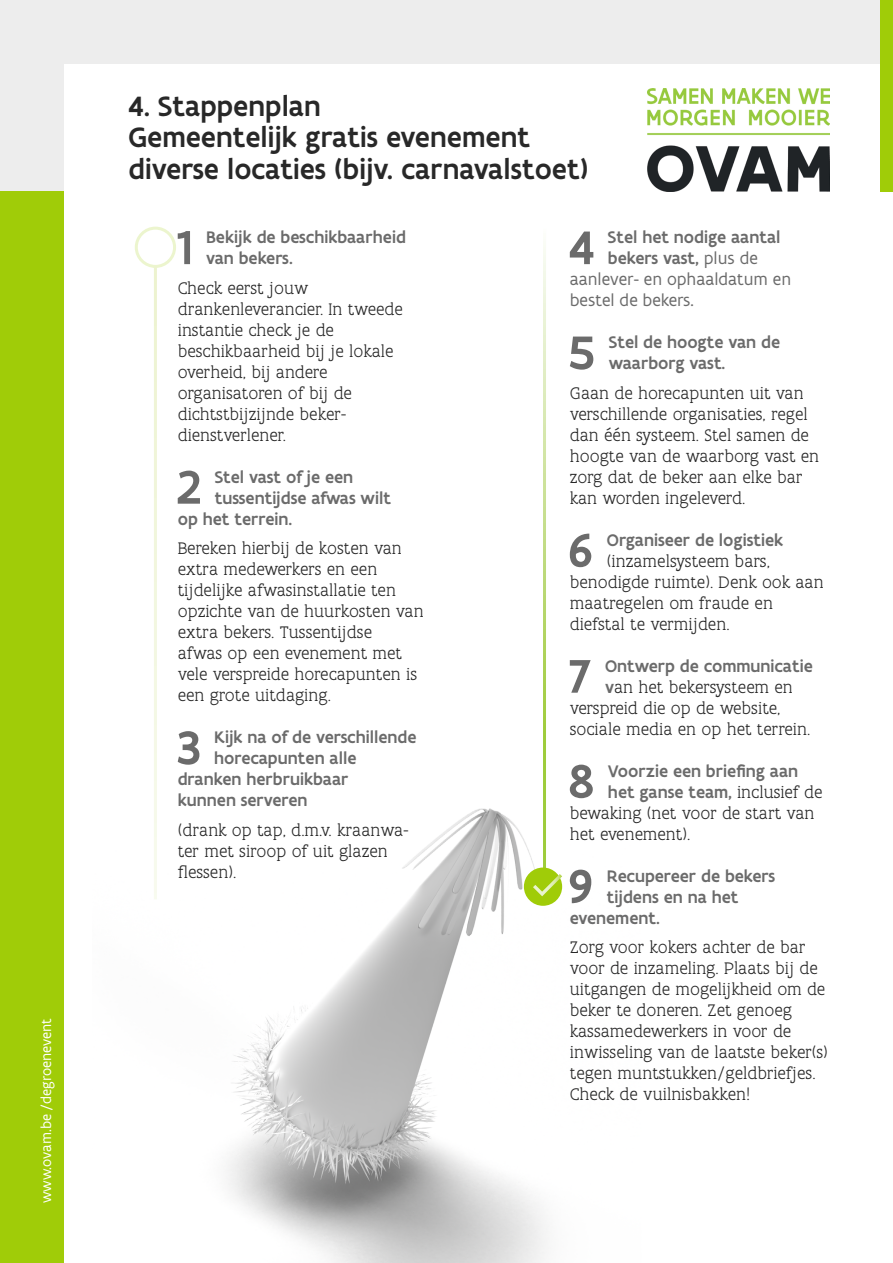
<style>
.page{position:relative;width:893px;height:1263px;background:#ededed}
.page>*{position:absolute;margin:0;border:0;box-sizing:border-box;transform-origin:0 0}
.t1{font:500 50.7px "Flanders Art Sans";color:#6b6b6b}
.t2{font:500 30px/31.5px "Flanders Art Sans";color:#282828}
.t3{font:300 18px/21px "Flanders Art Serif";color:#282828}
.t4{font:500 18px/21px "Flanders Art Sans";color:#6b6b6b}
.t5{font:18px "Flanders Art Sans";color:#6b6b6b}
.t6{font:15px "Flanders Art Sans";color:#fff}
.s1{font-weight:400}
.s2{font-family:"Flanders Art Sans";font-weight:500;color:#6b6b6b}
.s3{font-family:"Flanders Art Serif";font-weight:300;color:#282828}
</style>
<div class="page">
<div style="left:64px;top:64px;width:829px;height:1199px;background:#fff"></div>
<img style="left:647px;top:88px;width:182px;height:103px">
<div style="left:880px;top:0;width:13px;height:191px;background:#a0cc08"></div>
<img style="left:227px;top:808px;width:336px;height:455px">
<div style="left:0;top:191px;width:64px;height:1072px;background:#a0cc08"></div>
<hr style="left:543px;top:228px;width:3px;height:652px;background:#fff">
<div style="left:135px;top:227px;width:41px;height:41px;border:3px solid #ecf5ce;border-radius:50%"></div>
<hr style="left:154px;top:266px;width:3px;height:633px;background:#fff">
<div style="left:524px;top:867px;width:38px;height:39px;background:#a0cc08;border-radius:50%"></div>
<svg style="left:533px;top:874px;width:29px;height:22px"></svg>
<p class="t6" style="left:37px;top:1203px;width:187px;rotate:-90deg">www.ovam.be /degroenevent</p>
<h2 class="t2" style="left:129px;top:90px;width:461px">4. Stappenplan<br>Gemeentelijk gratis evenement diverse locaties (bijv. carnavalstoet)</h2>
<h1 class="t1" style="left:177px;top:216px;width:17px">1</h1>
<p class="t4" style="left:206px;top:227px;width:201px">Bekijk de beschikbaarheid van bekers.</p>
<p class="t3" style="left:178px;top:277px;width:227px">Check eerst jouw drankenleverancier. In tweede instantie check je de beschikbaarheid bij je lokale overheid, bij andere organisatoren of bij de dichtstbijzijnde beker&shy;dienstverlener.</p>
<h1 class="t1" style="left:177px;top:455px;width:26px">2</h1>
<p class="t4" style="left:215px;top:466px;width:140px">Stel vast of je een</p>
<p class="t4" style="left:215px;top:487px;width:178px">tussentijdse afwas wilt</p>
<p class="t4" style="left:178px;top:508px;width:116px">op het terrein.</p>
<p class="t3" style="left:178px;top:538px;width:247px">Bereken hierbij de kosten van extra medewerkers en een tijdelijke afwasinstallatie ten opzichte van de huurkosten van extra bekers. Tussentijdse<br>afwas op een evenement met vele verspreide horecapunten is een grote uitdaging.</p>
<h1 class="t1" style="left:177px;top:716px;width:25px">3</h1>
<p class="t4" style="left:214px;top:727px;width:204px">Kijk na of de verschillende</p>
<p class="t4" style="left:214px;top:748px;width:144px">horecapunten alle</p>
<p class="t4" style="left:178px;top:769px;width:172px">dranken herbruikbaar</p>
<p class="t4" style="left:178px;top:790px;width:131px">kunnen serveren</p>
<p class="t3" style="left:178px;top:819px;width:233px">(drank op tap, d.m.v. kraanwa&shy;ter met siroop of uit glazen flessen).</p>
<h1 class="t1" style="left:569px;top:216px;width:27px">4</h1>
<p class="t4" style="left:608px;top:227px;width:174px">Stel het nodige aantal</p>
<p class="t4" style="left:608px;top:248px;width:152px">bekers vast, <span class="s1">plus de</span></p>
<p class="t5" style="left:570px;top:268px;width:223px">aanlever- en ophaaldatum en</p>
<p class="t5" style="left:570px;top:289px;width:126px">bestel de bekers.</p>
<h1 class="t1" style="left:569px;top:321px;width:28px">5</h1>
<p class="t4" style="left:609px;top:332px;width:173px">Stel de hoogte van de waarborg vast.</p>
<p class="t3" style="left:570px;top:382px;width:251px">Gaan de horecapunten uit van verschillende organisaties, regel dan één systeem. Stel samen de hoogte van de waarborg vast en zorg dat de beker aan elke bar kan worden ingeleverd.</p>
<h1 class="t1" style="left:568px;top:518px;width:27px">6</h1>
<p class="t4" style="left:607px;top:529px;width:178px">Organiseer de logistiek</p>
<p class="t3" style="left:570px;top:550px;width:255px;text-indent:37px">(inzamelsysteem bars, benodigde ruimte). Denk ook aan maatregelen om fraude en diefstal te vermijden.</p>
<h1 class="t1" style="left:569px;top:644px;width:24px">7</h1>
<p class="t4" style="left:605px;top:655px;width:209px">Ontwerp de communicatie</p>
<p class="t3" style="left:570px;top:676px;width:242px;text-indent:35px"><span class="s2">v</span>an het bekersysteem en verspreid die op de website, sociale media en op het terrein.</p>
<h1 class="t1" style="left:568px;top:749px;width:28px">8</h1>
<p class="t4" style="left:608px;top:760px;width:216px">Voorzie een briefing aan het ganse team, <span class="s3">inclusief de</span></p>
<p class="t3" style="left:570px;top:802px;width:246px">bewaking (net voor de start van het evenement).</p>
<h1 class="t1" style="left:568px;top:854px;width:27px">9</h1>
<p class="t4" style="left:607px;top:865px;width:170px">Recupereer de bekers</p>
<p class="t4" style="left:607px;top:886px;width:133px">tijdens en na het</p>
<p class="t4" style="left:570px;top:907px;width:92px">evenement.</p>
<p class="t3" style="left:570px;top:937px;width:260px">Zorg voor kokers achter de bar voor de inzameling. Plaats bij de uitgangen de mogelijkheid om de beker te doneren. Zet genoeg kassamedewerkers in voor de inwisseling van de laatste beker(s) tegen muntstukken/geldbriefjes.<br>Check de vuilnisbakken!</p>
</div>
